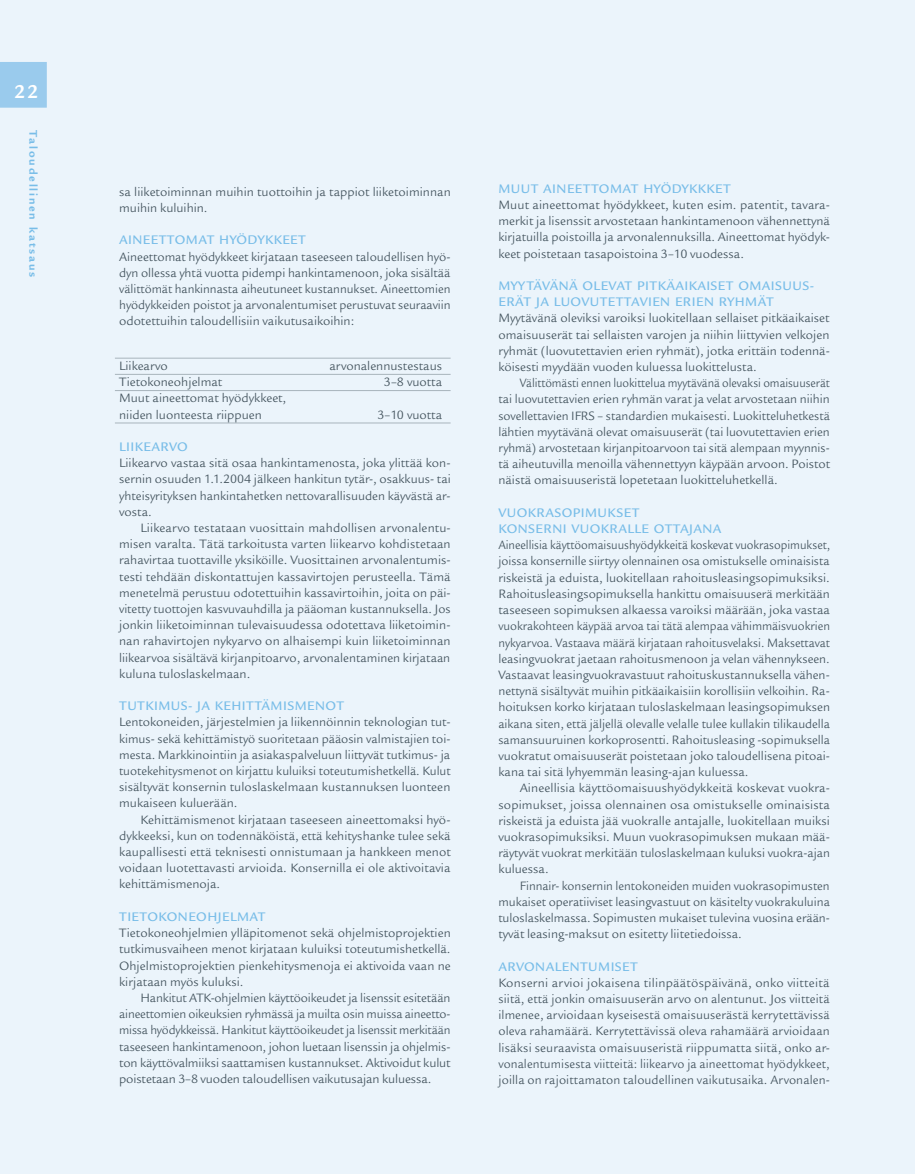
<style>
.page{position:relative;width:915px;height:1174px;background:#fff}
.page>*{position:absolute;margin:0;border:0;box-sizing:border-box;transform-origin:0 0}
.t1{font:700 20.25px "Legacy Sans FIN";color:#fff}
.t2{font:500 13.5px/16.2px "Legacy Sans FIN";letter-spacing:.035em;color:#78bde8}
.t3{font:13.2px/16.2px "Legacy Sans FIN";color:#45555f;text-align:justify}
.t4{font:13.2px/16.2px "Legacy Sans FIN";color:#45555f;text-align:justify;scale:.92 1}
.t5{font:13.2px/16.2px "Legacy Sans FIN";color:#45555f;text-align:justify;scale:.9 1}
.t6{font:13.2px/16.2px "Legacy Sans FIN";color:#45555f;text-align:justify;scale:.96 1}
.t7{font:700 12px "Legacy Sans FIN";letter-spacing:.155em;color:#78bde8}
</style>
<div class="page">
<div style="left:0;top:0;width:914px;height:1174px;background:#ebf4fb"></div>
<div style="left:0;top:62px;width:47px;height:46px;background:#9acbed"></div>
<hr style="left:914px;top:0;width:1px;height:1174px;background:#ebf4fb">
<hr style="left:115px;top:358px;width:335px;height:1px;background:#a8b4bc">
<hr style="left:115px;top:374px;width:335px;height:1px;background:#a8b4bc">
<hr style="left:115px;top:390px;width:335px;height:1px;background:#a8b4bc">
<hr style="left:115px;top:423px;width:335px;height:1px;background:#a8b4bc">
<h1 class="t1" style="left:14px;top:80px;width:13px">22</h1>
<p class="t7" style="left:40px;top:130px;width:149px;rotate:90deg">Taloudellinen katsaus</p>
<p class="t3" style="left:119px;top:184px;width:333px">sa liiketoiminnan muihin tuottoihin ja tappiot liiketoiminnan muihin kuluihin.</p>
<p class="t2" style="left:119px;top:232px;width:188px">AINEETTOMAT HYÖDYKKEET</p>
<p class="t3" style="left:119px;top:248px;width:333px">Aineettomat hyödykkeet kirjataan taseeseen taloudellisen hyö&shy;dyn ollessa yhtä vuotta pidempi hankintamenoon, joka sisältää välittömät hankinnasta aiheutuneet kustannukset. Aineettomien hyödykkeiden poistot ja arvonalentumiset perustuvat seuraaviin odotettuihin taloudellisiin vaikutusaikoihin:</p>
<p class="t3" style="left:119px;top:358px;width:50px">Liikearvo</p>
<p class="t3" style="left:329px;top:358px;width:114px">arvonalennustestaus</p>
<p class="t3" style="left:119px;top:374px;width:104px">Tietokoneohjelmat</p>
<p class="t3" style="left:384px;top:374px;width:60px">3–8 vuotta</p>
<p class="t3" style="left:119px;top:390px;width:168px">Muut aineettomat hyödykkeet, niiden luonteesta riippuen</p>
<p class="t3" style="left:377px;top:406px;width:66px">3–10 vuotta</p>
<p class="t2" style="left:119px;top:439px;width:70px">LIIKEARVO</p>
<p class="t3" style="left:119px;top:455px;width:333px">Liikearvo vastaa sitä osaa hankintamenosta, joka ylittää kon&shy;sernin osuuden 1.1.2004 jälkeen hankitun tytär-, osakkuus- tai yhteisyrityksen hankintahetken nettovarallisuuden käyvästä ar&shy;vosta.</p>
<p class="t3" style="left:119px;top:520px;width:333px;text-indent:21px">Liikearvo testataan vuosittain mahdollisen arvonalentu&shy;misen varalta. Tätä tarkoitusta varten liikearvo kohdistetaan rahavirtaa tuottaville yksiköille. Vuosittainen arvonalentumis&shy;testi tehdään diskontattujen kassavirtojen perusteella. Tämä menetelmä perustuu odotettuihin kassavirtoihin, joita on päi&shy;vitetty tuottojen kasvuvauhdilla ja pääoman kustannuksella. Jos jonkin liiketoiminnan tulevaisuudessa odotettava liiketoimin&shy;nan rahavirtojen nykyarvo on alhaisempi kuin liiketoiminnan liikearvoa sisältävä kirjanpitoarvo, arvonalentaminen kirjataan kuluna tuloslaskelmaan.</p>
<p class="t2" style="left:119px;top:698px;width:226px">TUTKIMUS- JA KEHITTÄMISMENOT</p>
<p class="t3" style="left:119px;top:714px;width:333px">Lentokoneiden, järjestelmien ja liikennöinnin teknologian tut&shy;kimus- sekä kehittämistyö suoritetaan pääosin valmistajien toi&shy;mesta. Markkinointiin ja asiakaspalveluun liittyvät tutkimus- ja tuotekehitysmenot on kirjattu kuluiksi toteutumishetkellä. Kulut sisältyvät konsernin tuloslaskelmaan kustannuksen luonteen mukaiseen kuluerään.</p>
<p class="t3" style="left:119px;top:811px;width:333px;text-indent:21px">Kehittämismenot kirjataan taseeseen aineettomaksi hyö&shy;dykkeeksi, kun on todennäköistä, että kehityshanke tulee sekä kaupallisesti että teknisesti onnistumaan ja hankkeen menot voidaan luotettavasti arvioida. Konsernilla ei ole aktivoitavia kehittämismenoja.</p>
<p class="t2" style="left:119px;top:908px;width:148px">TIETOKONEOHJELMAT</p>
<p class="t3" style="left:119px;top:925px;width:333px">Tietokoneohjelmien ylläpitomenot sekä ohjelmistoprojektien tutkimusvaiheen menot kirjataan kuluiksi toteutumishetkellä.<br>Ohjelmistoprojektien pienkehitysmenoja ei aktivoida vaan ne kirjataan myös kuluksi.</p>
<p class="t3" style="left:119px;top:989px;width:333px;text-indent:21px">Hankitut ATK-ohjelmien käyttöoikeudet ja lisenssit esitetään aineettomien oikeuksien ryhmässä ja muilta osin muissa aineetto&shy;missa hyödykkeissä. Hankitut käyttöoikeudet ja lisenssit merkitään taseeseen hankintamenoon, johon luetaan lisenssin ja ohjelmis&shy;ton käyttövalmiiksi saattamisen kustannukset. Aktivoidut kulut poistetaan 3–8 vuoden taloudellisen vaikutusajan kuluessa.</p>
<p class="t2" style="left:498px;top:180px;width:234px">MUUT AINEETTOMAT HYÖDYKKKET</p>
<p class="t3" style="left:498px;top:197px;width:333px">Muut aineettomat hyödykkeet, kuten esim. patentit, tavara&shy;merkit ja lisenssit arvostetaan hankintamenoon vähennettynä kirjatuilla poistoilla ja arvonalennuksilla. Aineettomat hyödyk&shy;keet poistetaan tasapoistoina 3–10 vuodessa.</p>
<p class="t2" style="left:498px;top:278px;width:317px">MYYTÄVÄNÄ OLEVAT PITKÄAIKAISET OMAISUUS-<br>ERÄT JA LUOVUTETTAVIEN ERIEN RYHMÄT</p>
<p class="t3" style="left:498px;top:310px;width:333px">Myytävänä oleviksi varoiksi luokitellaan sellaiset pitkäaikaiset omaisuuserät tai sellaisten varojen ja niihin liittyvien velkojen ryhmät (luovutettavien erien ryhmät), jotka erittäin todennä&shy;köisesti myydään vuoden kuluessa luokittelusta.</p>
<p class="t5" style="left:498px;top:375px;width:370px;text-indent:21px">Välittömästi ennen luokittelua myytävänä olevaksi omaisuuserät tai luovutettavien erien ryhmän varat ja velat arvostetaan niihin sovellettavien I FRS – standardien mukaisesti. Luokitteluhetkestä lähtien myytävänä olevat omaisuuserät (tai luovutettavien erien ryhmä) arvostetaan kirjanpitoarvoon tai sitä alempaan myynnis&shy;tä aiheutuvilla menoilla vähennettyyn käypään arvoon. Poistot näistä omaisuuseristä lopetetaan luokitteluhetkellä.</p>
<p class="t2" style="left:498px;top:504px;width:224px">VUOKRASOPIMUKSET<br>KONSERNI VUOKRALLE OTTAJANA</p>
<p class="t4" style="left:498px;top:537px;width:362px">Aineellisia käyttöomaisuushyödykkeitä koskevat vuokrasopimukset, joissa konsernille siirtyy olennainen osa omistukselle ominaisista riskeistä ja eduista, luokitellaan rahoitusleasingsopimuksiksi.<br>Rahoitusleasingsopimuksella hankittu omaisuuserä merkitään taseeseen sopimuksen alkaessa varoiksi määrään, joka vastaa vuokrakohteen käypää arvoa tai tätä alempaa vähimmäisvuokrien nykyarvoa. Vastaava määrä kirjataan rahoitusvelaksi. Maksettavat leasingvuokrat jaetaan rahoitusmenoon ja velan vähennykseen.<br>Vastaavat leasingvuokravastuut rahoituskustannuksella vähen&shy;nettynä sisältyvät muihin pitkäaikaisiin korollisiin velkoihin. Ra&shy;hoituksen korko kirjataan tuloslaskelmaan leasingsopimuksen aikana siten, että jäljellä olevalle velalle tulee kullakin tilikaudella samansuuruinen korkoprosentti. Rahoitusleasing -sopimuksella vuokratut omaisuuserät poistetaan joko taloudellisena pitoai&shy;kana tai sitä lyhyemmän leasing-ajan kuluessa.</p>
<p class="t3" style="left:498px;top:780px;width:333px;text-indent:21px">Aineellisia käyttöomaisuushyödykkeitä koskevat vuokra&shy;sopimukset, joissa olennainen osa omistukselle ominaisista riskeistä ja eduista jää vuokralle antajalle, luokitellaan muiksi vuokrasopimuksiksi. Muun vuokrasopimuksen mukaan mää&shy;räytyvät vuokrat merkitään tuloslaskelmaan kuluksi vuokra-ajan kuluessa.</p>
<p class="t6" style="left:498px;top:877px;width:347px;text-indent:21px">Finnair- konsernin lentokoneiden muiden vuokrasopimusten mukaiset operatiiviset leasingvastuut on käsitelty vuokrakuluina tuloslaskelmassa. Sopimusten mukaiset tulevina vuosina erään&shy;tyvät leasing-maksut on esitetty liitetiedoissa.</p>
<p class="t2" style="left:498px;top:958px;width:141px">ARVONALENTUMISET</p>
<p class="t3" style="left:498px;top:974px;width:333px">Konserni arvioi jokaisena tilinpäätöspäivänä, onko viitteitä siitä, että jonkin omaisuuserän arvo on alentunut. Jos viitteitä ilmenee, arvioidaan kyseisestä omaisuuserästä kerrytettävissä oleva rahamäärä. Kerrytettävissä oleva rahamäärä arvioidaan lisäksi seuraavista omaisuuseristä riippumatta siitä, onko ar&shy;vonalentumisesta viitteitä: liikearvo ja aineettomat hyödykkeet, joilla on rajoittamaton taloudellinen vaikutusaika. Arvonalen-</p>
</div>
